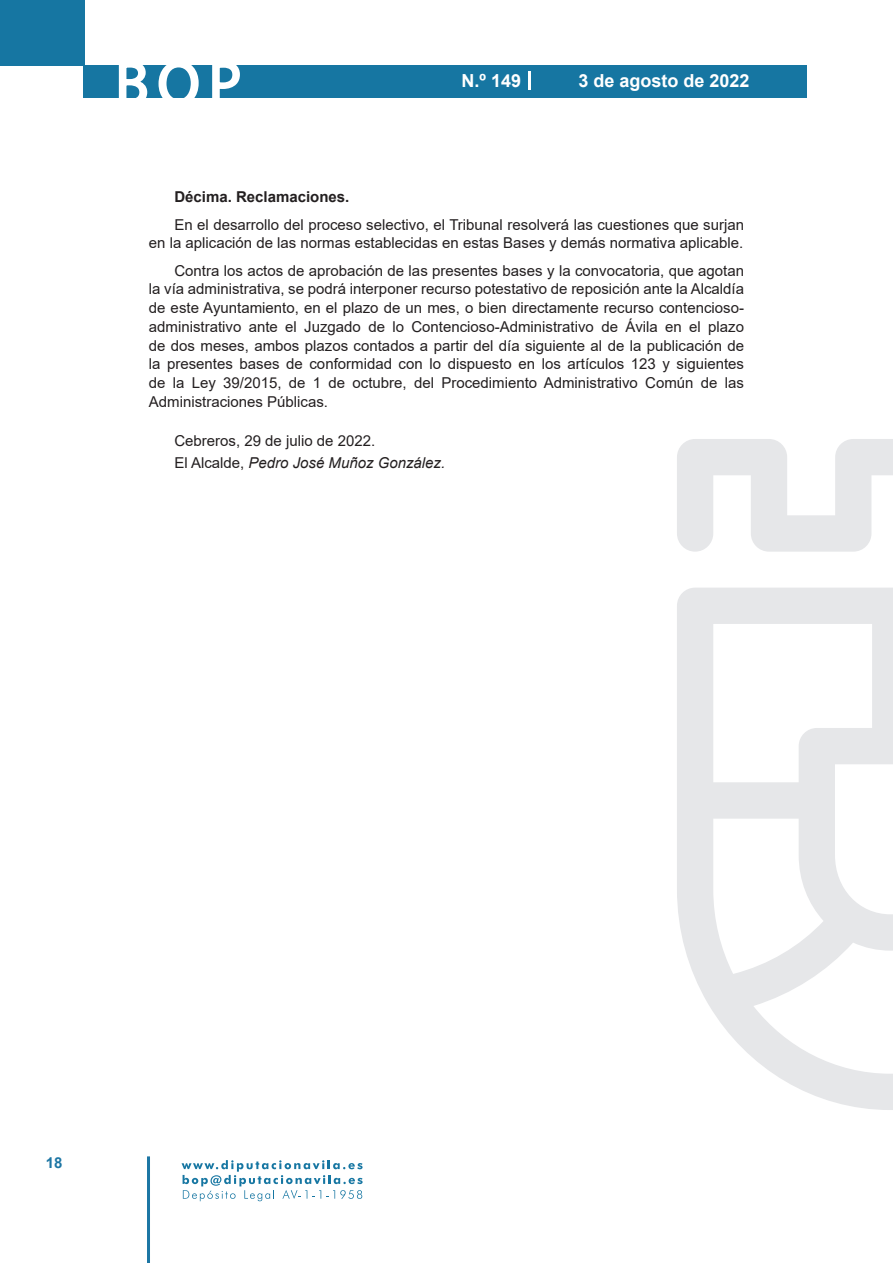
<style>
.page{position:relative;width:893px;height:1263px;background:#fff}
.page>*{position:absolute;margin:0;border:0;box-sizing:border-box;transform-origin:0 0}
.t1{font:500 61.5px "Avant Garde";color:#fff}
.t2{font:700 18px "Arial";color:#fff}
.t3{font:15px/18.8px "Arial";color:#231f20;text-align:right}
.t4{font:700 15px "Arial";color:#231f20}
.t5{font:700 15px "Arial";color:#1d76a4}
.s1{font-style:italic}
</style>
<div class="page">
<div style="left:0;top:0;width:85px;height:65px;background:#1676a2"></div>
<div style="left:84px;top:65px;width:723px;height:33px;background:#1676a2"></div>
<svg style="left:118px;top:65px;width:30px;height:33px"></svg>
<svg style="left:158px;top:65px;width:41px;height:33px"></svg>
<svg style="left:212px;top:65px;width:28px;height:33px"></svg>
<svg style="left:182px;top:1160px;width:181px;height:41px"></svg>
<hr style="left:147px;top:1156px;width:3px;height:107px;background:#1d76a4">
<svg style="left:529px;top:71px;width:2px;height:19px"></svg>
<svg style="left:677px;top:439px;width:216px;height:671px"></svg>
<h1 class="t1" style="left:115px;top:46px;width:128px">BOP</h1>
<p class="t2" style="left:462px;top:68px;width:61px">N.º 149</p>
<p class="t2" style="left:578px;top:68px;width:173px">3 de agosto de 2022</p>
<p class="t4" style="left:174px;top:186px;width:177px">Décima. Reclamaciones.</p>
<p class="t3" style="left:149px;top:215px;width:597px">En el desarrollo del proceso selectivo, el Tribunal resolverá las cuestiones que surjan<br>en la aplicación de las normas establecidas en estas Bases y demás normativa aplicable.</p>
<p class="t3" style="left:149px;top:261px;width:597px;text-align:justify;text-indent:26px">Contra los actos de aprobación de las presentes bases y la convocatoria, que agotan la vía administrativa, se podrá interponer recurso potestativo de reposición ante la Alcaldía de este Ayuntamiento, en el plazo de un mes, o bien directamente recurso contencioso&shy;administrativo ante el Juzgado de lo Contencioso-Administrativo de Ávila en el plazo de dos meses, ambos plazos contados a partir del día siguiente al de la publicación de la presentes bases de conformidad con lo dispuesto en los artículos 123 y siguientes de la Ley 39/2015, de 1 de octubre, del Procedimiento Administrativo Común de las Administraciones Públicas.</p>
<p class="t3" style="left:174px;top:430px;width:272px;line-height:22.2px;text-align:left">Cebreros, 29 de julio de 2022.<br>El Alcalde, <span class="s1">Pedro José Muñoz González.</span></p>
<p class="t5" style="left:46px;top:1152px;width:18px">18</p>
</div>
